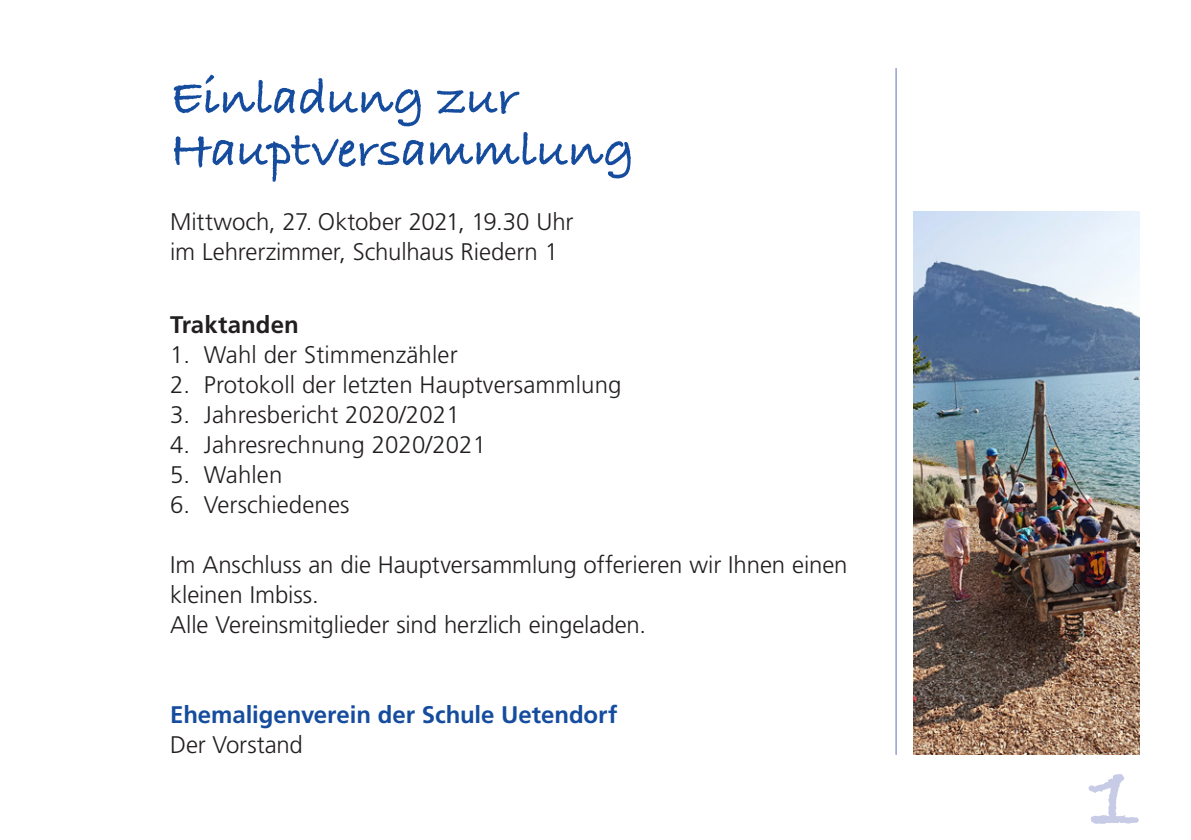
<style>
.page{position:relative;width:1191px;height:840px;background:#fff}
.page>*{position:absolute;margin:0;border:0;box-sizing:border-box;transform-origin:0 0}
.t1{font:700 100px "Bradley Hand ITCTT";color:#c8cbe5}
.t2{font:700 52px/52px "Bradley Hand ITCTT";letter-spacing:-.01em;color:#154c9e}
.t3{font:300 24px/30px "Frutiger LT Std";color:#231f20}
.t4{font:700 24px "Frutiger LT Std";color:#154c9e}
.t5{font:700 24px "Frutiger LT Std";letter-spacing:.005em;color:#231f20}
</style>
<div class="page">
<hr style="left:895px;top:68px;width:1px;height:686px;background:#5c70b4">
<img style="left:913px;top:212px;width:226px;height:542px">
<h2 class="t2" style="left:170px;top:70px;width:466px">Einladung zur<br>Hauptversammlung</h2>
<p class="t3" style="left:170px;top:207px;width:405px">Mittwoch, 27. Oktober 2021, 19.30 Uhr im Lehrerzimmer, Schulhaus Riedern 1</p>
<p class="t5" style="left:170px;top:310px;width:130px">Traktanden</p>
<p class="t3" style="left:170px;top:340px;width:289px">1. Wahl der Stimmenzähler</p>
<p class="t3" style="left:170px;top:370px;width:453px">2. Protokoll der letzten Hauptversammlung</p>
<p class="t3" style="left:170px;top:400px;width:291px">3. Jahresbericht 2020/2021</p>
<p class="t3" style="left:170px;top:430px;width:317px">4. Jahresrechnung 2020/2021</p>
<p class="t3" style="left:170px;top:460px;width:114px">5. Wahlen</p>
<p class="t3" style="left:170px;top:490px;width:181px">6. Verschiedenes</p>
<p class="t3" style="left:170px;top:550px;width:679px">Im Anschluss an die Hauptversammlung offerieren wir Ihnen einen kleinen Imbiss.<br>Alle Vereinsmitglieder sind herzlich eingeladen.</p>
<p class="t4" style="left:170px;top:700px;width:449px">Ehemaligenverein der Schule Uetendorf</p>
<p class="t3" style="left:170px;top:730px;width:134px">Der Vorstand</p>
<h1 class="t1" style="left:1088px;top:718px;width:54px">1</h1>
</div>
